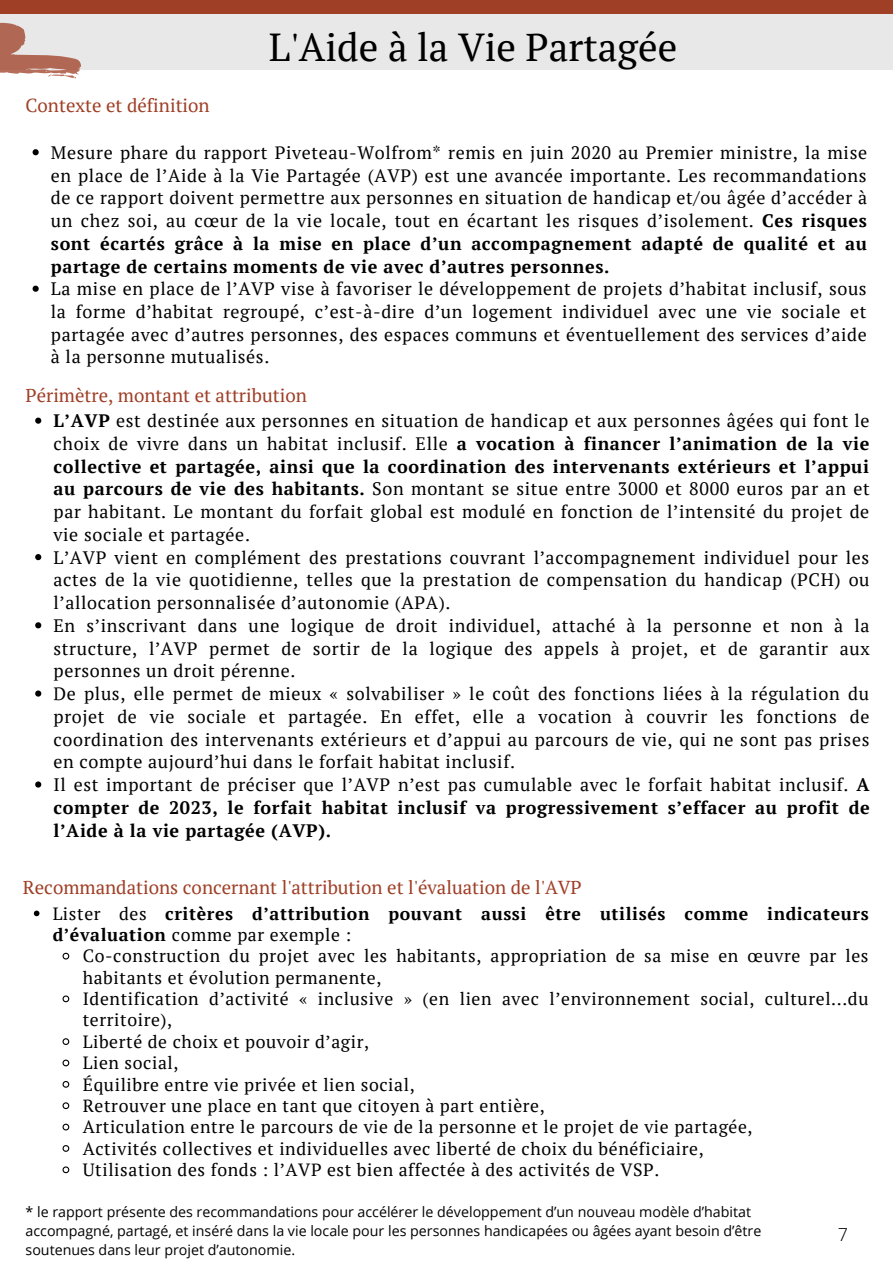
<style>
.page{position:relative;width:893px;height:1264px;background:#fff}
.page>*{position:absolute;margin:0;border:0;box-sizing:border-box;transform-origin:0 0}
.t1{font:39px "PT Serif";color:#000}
.t2{font:18.75px "PT Serif";color:#9f3f26}
.t3{font:18px/22.8px "PT Serif";letter-spacing:.035em;color:#000;text-align:justify}
.t4{font:300 18px "Open Sans";color:#000}
.t5{font:17.7px/21.3px "PT Serif";letter-spacing:.035em;color:#000}
.t6{font:700 17.7px/21.3px "PT Serif";letter-spacing:.035em;color:#000}
.t7{font:14.25px/19px "Open Sans";color:#000}
.s1{font-weight:700}
.s2{font-weight:400}
</style>
<div class="page">
<svg style="left:0;top:0;width:892px;height:79px;background:#dcc8c3"></svg>
<svg style="left:33px;top:149px;width:6px;height:6px"></svg>
<svg style="left:33px;top:286px;width:6px;height:6px"></svg>
<svg style="left:35px;top:417px;width:6px;height:7px"></svg>
<svg style="left:35px;top:554px;width:6px;height:6px"></svg>
<svg style="left:35px;top:622px;width:6px;height:6px"></svg>
<svg style="left:35px;top:690px;width:6px;height:6px"></svg>
<svg style="left:35px;top:781px;width:6px;height:6px"></svg>
<svg style="left:34px;top:910px;width:5px;height:6px"></svg>
<svg style="left:62px;top:952px;width:8px;height:8px"></svg>
<svg style="left:62px;top:995px;width:8px;height:8px"></svg>
<svg style="left:62px;top:1038px;width:8px;height:7px"></svg>
<svg style="left:62px;top:1059px;width:8px;height:8px"></svg>
<svg style="left:62px;top:1081px;width:8px;height:7px"></svg>
<svg style="left:62px;top:1102px;width:8px;height:7px"></svg>
<svg style="left:62px;top:1123px;width:8px;height:8px"></svg>
<svg style="left:62px;top:1145px;width:8px;height:7px"></svg>
<svg style="left:62px;top:1166px;width:8px;height:7px"></svg>
<p class="t2" style="left:26px;top:93px;width:186px">Contexte et définition</p>
<h1 class="t1" style="left:269px;top:21px;width:410px">L'Aide à la Vie Partagée</h1>
<p class="t3" style="left:51px;top:141px;width:817px">Mesure phare du rapport Piveteau-Wolfrom* remis en juin 2020 au Premier ministre, la mise en place de l’Aide à la Vie Partagée (AVP) est une avancée importante. Les recommandations de ce rapport doivent permettre aux personnes en situation de handicap et/ou âgée d’accéder à un chez soi, au cœur de la vie locale, tout en écartant les risques d’isolement. <span class="s1">Ces risques sont écartés grâce à la mise en place d’un accompagnement adapté de qualité et au partage de certains moments de vie avec d’autres personnes.</span></p>
<p class="t3" style="left:51px;top:277px;width:817px">La mise en place de l’AVP vise à favoriser le développement de projets d’habitat inclusif, sous la forme d’habitat regroupé, c’est-à-dire d’un logement individuel avec une vie sociale et partagée avec d’autres personnes, des espaces communs et éventuellement des services d’aide à la personne mutualisés.</p>
<p class="t2" style="left:26px;top:382px;width:283px">Périmètre, montant et attribution</p>
<p class="t3" style="left:54px;top:409px;width:817px;text-align:left"><span class="s1">L’AVP</span> est destinée aux personnes en situation de handicap et aux personnes âgées qui font le choix de vivre dans un habitat inclusif. Elle <span class="s1">a vocation à financer l’animation de la vie collective et partagée, ainsi que la coordination des intervenants extérieurs et l’appui au parcours de vie des habitants.</span> Son montant se situe entre 3000 et 8000 euros par an et par habitant. Le montant du forfait global est modulé en fonction de l’intensité du projet de vie sociale et partagée.<br>L’AVP vient en complément des prestations couvrant l’accompagnement individuel pour les actes de la vie quotidienne, telles que la prestation de compensation du handicap (PCH) ou l’allocation personnalisée d’autonomie (APA).<br>En s’inscrivant dans une logique de droit individuel, attaché à la personne et non à la structure, l’AVP permet de sortir de la logique des appels à projet, et de garantir aux personnes un droit pérenne.<br>De plus, elle permet de mieux « solvabiliser » le coût des fonctions liées à la régulation du projet de vie sociale et partagée. En effet, elle a vocation à couvrir les fonctions de coordination des intervenants extérieurs et d’appui au parcours de vie, qui ne sont pas prises en compte aujourd’hui dans le forfait habitat inclusif.<br>Il est important de préciser que l’AVP n’est pas cumulable avec le forfait habitat inclusif. <span class="s1">A compter de 2023, le forfait habitat inclusif va progressivement s’effacer au profit de l’Aide à la vie partagée (AVP).</span></p>
<p class="t2" style="left:23px;top:874px;width:560px">Recommandations concernant l'attribution et l'évaluation de l'AVP</p>
<p class="t6" style="left:53px;top:902px;width:817px"><span class="s2">Lister des</span> critères d’attribution pouvant aussi être utilisés comme indicateurs d’évaluation <span class="s2">comme par exemple :</span></p>
<p class="t5" style="left:83px;top:945px;width:787px">Co-construction du projet avec les habitants, appropriation de sa mise en œuvre par les habitants et évolution permanente,<br>Identification d’activité « inclusive » (en lien avec l’environnement social, culturel...du territoire),<br>Liberté de choix et pouvoir d’agir,<br>Lien social,<br>Équilibre entre vie privée et lien social,<br>Retrouver une place en tant que citoyen à part entière,<br>Articulation entre le parcours de vie de la personne et le projet de vie partagée,<br>Activités collectives et individuelles avec liberté de choix du bénéficiaire,<br>Utilisation des fonds : l’AVP est bien affectée à des activités de VSP.</p>
<p class="t7" style="left:26px;top:1201px;width:737px">* le rapport présente des recommandations pour accélérer le développement d’un nouveau modèle d’habitat accompagné, partagé, et inséré dans la vie locale pour les personnes handicapées ou âgées ayant besoin d’être soutenues dans leur projet d’autonomie.</p>
<p class="t4" style="left:837px;top:1221px;width:12px">7</p>
</div>
